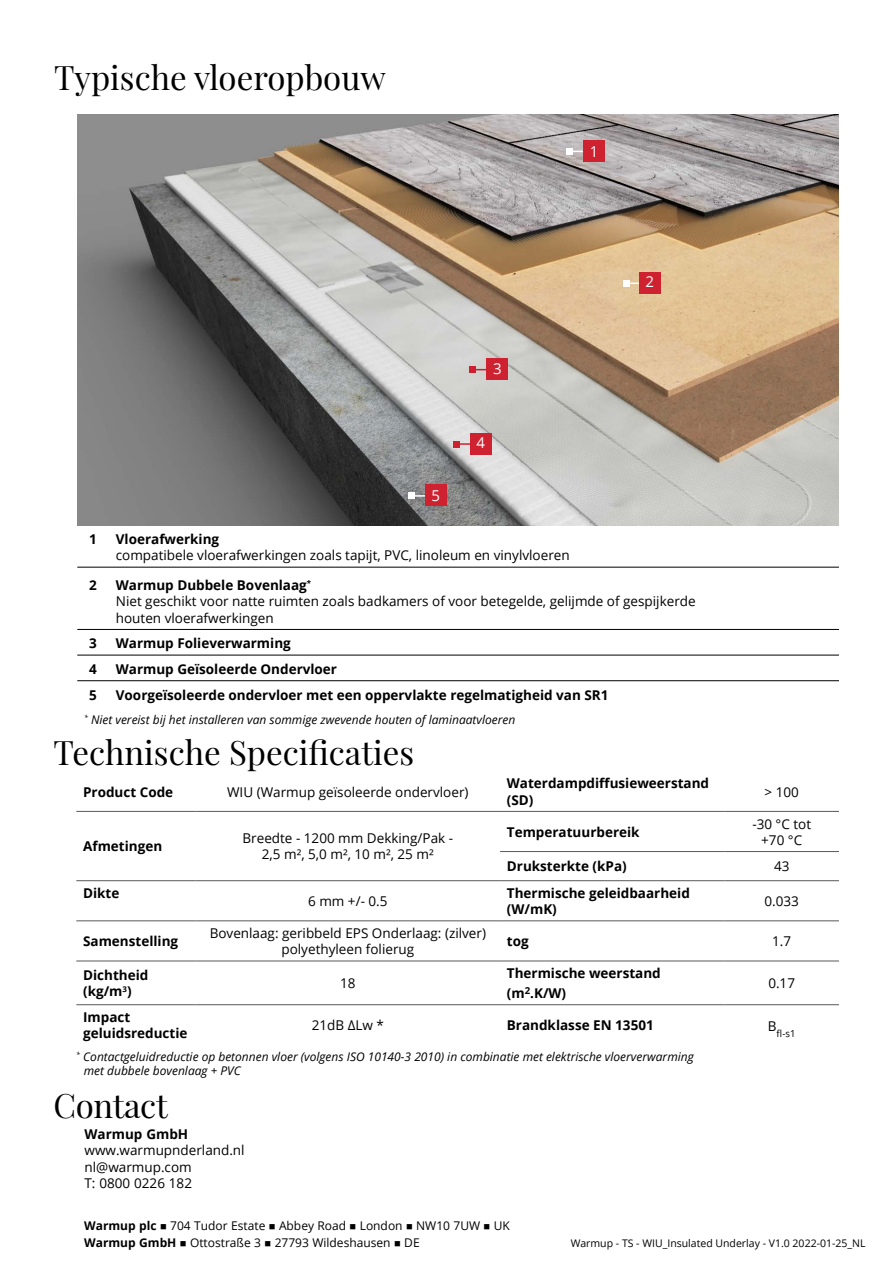
<style>
.page{position:relative;width:893px;height:1263px;background:#fff}
.page>*{position:absolute;margin:0;border:0;box-sizing:border-box;transform-origin:0 0}
.t1{font:33px "Playfair Display";color:#000}
.t2{font:15px "Open Sans";color:#fff}
.t3{font:13.5px/16.2px "Open Sans";color:#000;text-align:center}
.t4{font:700 13.5px/16.2px "Open Sans";color:#000}
.t5{font:italic 12px/14.4px "Open Sans";color:#000}
.t6{font:12px "Open Sans";color:#000}
.t7{font:10.5px "Open Sans";color:#000}
.t8{font:9.6px "Open Sans";color:#000}
.s1{font-weight:700}
</style>
<div class="page">
<img style="left:77px;top:115px;width:762px;height:411px">
<hr style="left:76px;top:811px;width:120px;height:1px;background:#58595b">
<hr style="left:196px;top:811px;width:304px;height:1px;background:#58595b">
<hr style="left:76px;top:880px;width:120px;height:1px;background:#58595b">
<hr style="left:196px;top:880px;width:304px;height:1px;background:#58595b">
<hr style="left:76px;top:920px;width:120px;height:1px;background:#58595b">
<hr style="left:196px;top:920px;width:304px;height:1px;background:#58595b">
<hr style="left:76px;top:961px;width:120px;height:1px;background:#58595b">
<hr style="left:196px;top:961px;width:304px;height:1px;background:#58595b">
<hr style="left:500px;top:811px;width:224px;height:1px;background:#58595b">
<hr style="left:724px;top:811px;width:115px;height:1px;background:#58595b">
<hr style="left:500px;top:851px;width:224px;height:1px;background:#58595b">
<hr style="left:724px;top:851px;width:115px;height:1px;background:#58595b">
<hr style="left:500px;top:880px;width:224px;height:1px;background:#58595b">
<hr style="left:724px;top:880px;width:115px;height:1px;background:#58595b">
<hr style="left:500px;top:920px;width:224px;height:1px;background:#58595b">
<hr style="left:724px;top:920px;width:115px;height:1px;background:#58595b">
<hr style="left:500px;top:961px;width:224px;height:1px;background:#58595b">
<hr style="left:724px;top:961px;width:115px;height:1px;background:#58595b">
<hr style="left:500px;top:1004px;width:224px;height:1px;background:#58595b">
<hr style="left:724px;top:1004px;width:115px;height:1px;background:#58595b">
<hr style="left:76px;top:1004px;width:120px;height:1px;background:#58595b">
<hr style="left:196px;top:1004px;width:304px;height:1px;background:#58595b">
<hr style="left:77px;top:567px;width:32px;height:1px;background:#000">
<hr style="left:109px;top:567px;width:730px;height:1px;background:#000">
<hr style="left:77px;top:629px;width:32px;height:1px;background:#000">
<hr style="left:109px;top:629px;width:730px;height:1px;background:#000">
<hr style="left:77px;top:655px;width:32px;height:1px;background:#000">
<hr style="left:109px;top:655px;width:730px;height:1px;background:#000">
<hr style="left:77px;top:680px;width:32px;height:1px;background:#000">
<hr style="left:109px;top:680px;width:730px;height:1px;background:#000">
<svg style="left:567px;top:148px;width:16px;height:6px"></svg>
<div style="left:583px;top:140px;width:22px;height:22px;background:#cf2231"></div>
<svg style="left:623px;top:280px;width:16px;height:6px"></svg>
<div style="left:639px;top:272px;width:22px;height:21px;background:#cf2231"></div>
<svg style="left:470px;top:367px;width:16px;height:6px"></svg>
<div style="left:486px;top:358px;width:22px;height:22px;background:#cf2231"></div>
<svg style="left:454px;top:441px;width:16px;height:6px"></svg>
<div style="left:470px;top:433px;width:21px;height:21px;background:#cf2231"></div>
<svg style="left:409px;top:493px;width:16px;height:6px"></svg>
<div style="left:425px;top:485px;width:21px;height:21px;background:#cf2231"></div>
<p class="t1" style="left:54px;top:52px;width:333px">Typische vloeropbouw</p>
<p class="t2" style="left:432px;top:485px;width:10px">5</p>
<p class="t2" style="left:493px;top:358px;width:10px">3</p>
<p class="t2" style="left:476px;top:433px;width:10px">4</p>
<p class="t2" style="left:590px;top:141px;width:10px">1</p>
<p class="t2" style="left:646px;top:272px;width:10px">2</p>
<p class="t4" style="left:89px;top:531px;width:9px">1</p>
<p class="t3" style="left:116px;top:531px;width:455px;text-align:left"><span class="s1">Vloerafwerking<br></span>compatibele vloerafwerkingen zoals tapijt, PVC, linoleum en vinylvloeren</p>
<p class="t4" style="left:89px;top:577px;width:9px">2</p>
<p class="t3" style="left:116px;top:577px;width:581px;text-align:left"><span class="s1">Warmup Dubbele Bovenlaag</span><sup>*<br></sup>Niet geschikt voor natte ruimten zoals badkamers of voor betegelde, gelijmde of gespijkerde</p>
<p class="t3" style="left:116px;top:609px;width:160px">houten vloerafwerkingen</p>
<p class="t4" style="left:89px;top:635px;width:9px">3</p>
<p class="t4" style="left:116px;top:635px;width:177px">Warmup Folieverwarming</p>
<p class="t4" style="left:89px;top:661px;width:9px">4</p>
<p class="t4" style="left:116px;top:661px;width:223px">Warmup Geïsoleerde Ondervloer</p>
<p class="t4" style="left:89px;top:686px;width:9px">5</p>
<p class="t4" style="left:116px;top:686px;width:494px">Voorgeïsoleerde ondervloer met een oppervlakte regelmatigheid van SR1</p>
<p class="t5" style="left:84px;top:712px;width:433px"><sup>*</sup> Niet vereist bij het installeren van sommige zwevende houten of laminaatvloeren</p>
<p class="t1" style="left:53px;top:727px;width:362px">Technische Specificaties</p>
<p class="t4" style="left:83px;top:783px;width:92px">Product Code</p>
<p class="t3" style="left:227px;top:783px;width:243px">WIU (Warmup geïsoleerde ondervloer)</p>
<p class="t4" style="left:507px;top:775px;width:204px">Waterdampdiffusieweerstand (SD)</p>
<p class="t3" style="left:764px;top:783px;width:36px">&gt; 100</p>
<p class="t4" style="left:83px;top:838px;width:81px">Afmetingen</p>
<p class="t3" style="left:243px;top:830px;width:212px">Breedte - 1200 mm Dekking/Pak -<br>2,5 m², 5,0 m², 10 m², 25 m²</p>
<p class="t4" style="left:507px;top:823px;width:134px">Temperatuurbereik</p>
<p class="t3" style="left:752px;top:815px;width:60px">-30 °C tot +70 °C</p>
<p class="t4" style="left:507px;top:858px;width:121px">Druksterkte (kPa)</p>
<p class="t3" style="left:774px;top:858px;width:17px">43</p>
<p class="t4" style="left:83px;top:884px;width:38px">Dikte</p>
<p class="t3" style="left:308px;top:892px;width:81px">6 mm +/- 0.5</p>
<p class="t4" style="left:507px;top:884px;width:185px">Thermische geleidbaarheid (W/mK)</p>
<p class="t3" style="left:764px;top:892px;width:36px">0.033</p>
<p class="t4" style="left:83px;top:933px;width:97px">Samenstelling</p>
<p class="t3" style="left:210px;top:925px;width:278px">Bovenlaag: geribbeld EPS Onderlaag: (zilver) polyethyleen folierug</p>
<p class="t4" style="left:507px;top:933px;width:23px">tog</p>
<p class="t3" style="left:772px;top:933px;width:21px">1.7</p>
<p class="t4" style="left:83px;top:966px;width:67px">Dichtheid (kg/m<sup>3</sup>)</p>
<p class="t3" style="left:340px;top:975px;width:17px">18</p>
<p class="t4" style="left:507px;top:963px;width:155px;line-height:19.8px">Thermische weerstand (m<sup>2</sup>.K/W)</p>
<p class="t3" style="left:768px;top:975px;width:28px">0.17</p>
<p class="t4" style="left:83px;top:1008px;width:106px">Impact geluidsreductie</p>
<p class="t3" style="left:312px;top:1016px;width:74px">21dB ΔLw *</p>
<p class="t4" style="left:507px;top:1017px;width:148px">Brandklasse EN 13501</p>
<p class="t8" style="left:768px;top:1026px;width:29px"><sup>B</sup>fl-s1</p>
<p class="t5" style="left:84px;top:1049px;width:611px;text-indent:-8px"><sup>*</sup> Contactgeluidreductie op betonnen vloer (volgens ISO 10140-3 2010) in combinatie met elektrische vloerverwarming met dubbele bovenlaag + PVC</p>
<p class="t1" style="left:53px;top:1080px;width:116px">Contact</p>
<p class="t4" style="left:85px;top:1125px;width:105px">Warmup GmbH</p>
<p class="t3" style="left:85px;top:1142px;width:162px;text-align:left">www.warmupnderland.nl nl@warmup.com</p>
<p class="t3" style="left:85px;top:1175px;width:109px">T: 0800 0226 182</p>
<p class="t6" style="left:84px;top:1217px;width:427px"><span class="s1">Warmup plc</span> ■ 704 Tudor Estate ■ Abbey Road ■ London ■ NW10 7UW ■ UK</p>
<p class="t6" style="left:84px;top:1235px;width:337px"><span class="s1">Warmup GmbH</span> ■ Ottostraße 3 ■ 27793 Wildeshausen ■ DE</p>
<p class="t7" style="left:571px;top:1236px;width:296px">Warmup - TS - WIU_Insulated Underlay - V1.0 2022-01-25_NL</p>
</div>
